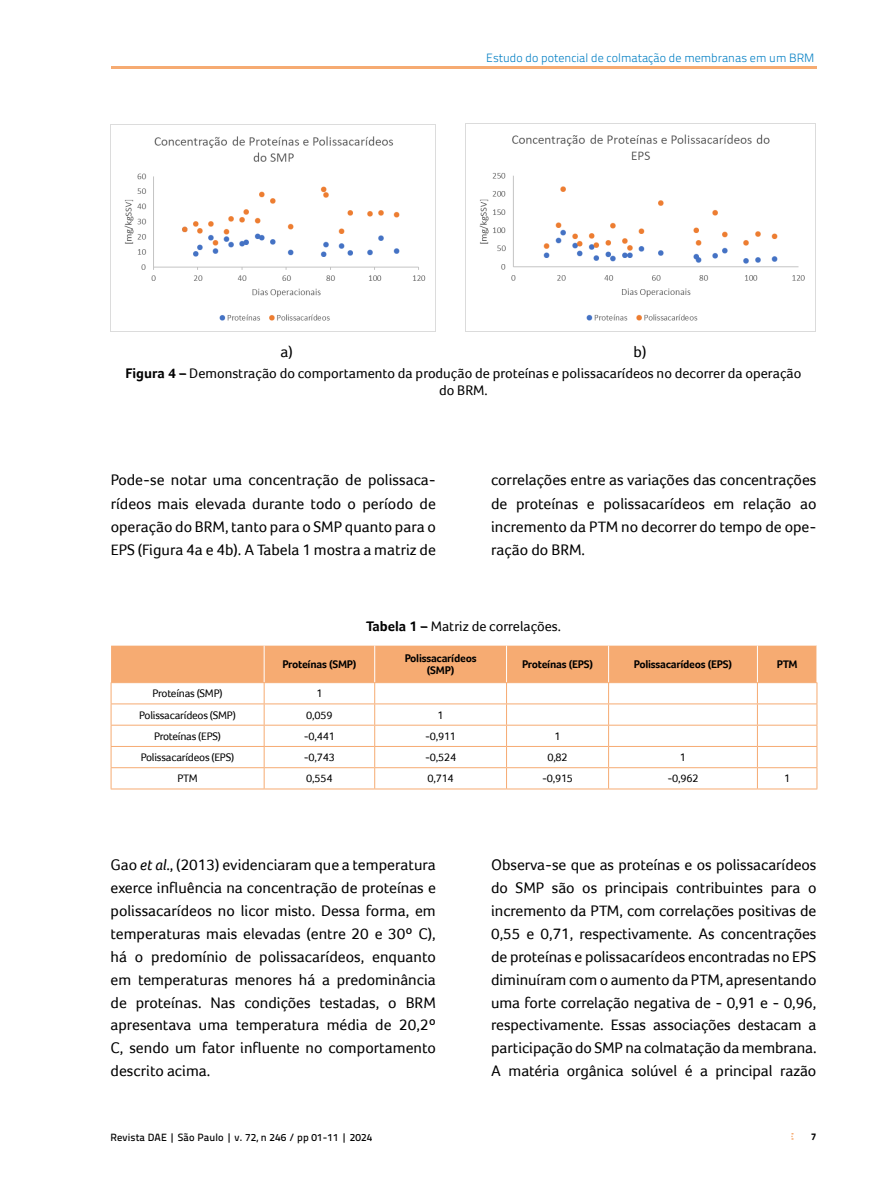
<style>
.page{position:relative;width:893px;height:1191px;background:#fff}
.page>*{position:absolute;margin:0;border:0;box-sizing:border-box;transform-origin:0 0}
.t1{font:15.75px/22.8px "Foco";color:#000;text-align:justify}
.t2{font:14.25px/17.1px "Foco";color:#000;text-align:center}
.t3{font:300 12px "Titillium Text 22 L";color:#007ec3}
.t4{font:11.25px "Foco";letter-spacing:-.02em;color:#000}
.t5{font:700 11.25px/12px "Foco";letter-spacing:-.02em;color:#000;text-align:center}
.t6{font:500 10.5px "Titillium Text 22 L";letter-spacing:.01em;color:#000}
.t7{font:800 9.75px "Titillium Text 22 L";color:#000}
.s1{font-weight:700}
.s2{font-style:italic}
</style>
<div class="page">
<svg style="left:791px;top:1133px;width:2px;height:6px"></svg>
<hr style="left:111px;top:66px;width:705px;height:3px;background:#f6ab72">
<img style="left:111px;top:124px;width:325px;height:207px">
<img style="left:466px;top:124px;width:350px;height:208px">
<hr style="left:111px;top:788px;width:153px;height:1px;background:#f6ab72">
<hr style="left:264px;top:788px;width:111px;height:1px;background:#f6ab72">
<hr style="left:375px;top:788px;width:131px;height:1px;background:#f6ab72">
<hr style="left:506px;top:788px;width:103px;height:1px;background:#f6ab72">
<hr style="left:609px;top:788px;width:148px;height:1px;background:#f6ab72">
<hr style="left:757px;top:788px;width:60px;height:1px;background:#f6ab72">
<svg style="left:111px;top:645px;width:707px;height:143px"></svg>
<p class="t3" style="left:486px;top:49px;width:330px">Estudo do potencial de colmatação de membranas em um BRM</p>
<p class="t1" style="left:280px;top:340px;width:14px">a)</p>
<p class="t1" style="left:634px;top:340px;width:14px">b)</p>
<p class="t2" style="left:126px;top:365px;width:677px"><span class="s1">Figura 4 –</span> Demonstração do comportamento da produção de proteínas e polissacarídeos no decorrer da operação do BRM.</p>
<p class="t1" style="left:111px;top:468px;width:327px;line-height:23.2px">Pode-se notar uma concentração de polissaca&shy;rídeos mais elevada durante todo o período de operação do BRM, tanto para o SMP quanto para o EPS (Figura 4a e 4b). A Tabela 1 mostra a matriz de</p>
<p class="t1" style="left:491px;top:468px;width:327px;line-height:23.2px">correlações entre as variações das concentrações de proteínas e polissacarídeos em relação ao incremento da PTM no decorrer do tempo de ope&shy;ração do BRM.</p>
<p class="t2" style="left:366px;top:617px;width:196px"><span class="s1">Tabela 1 –</span> Matriz de correlações.</p>
<p class="t5" style="left:282px;top:658px;width:76px">Proteínas (SMP)</p>
<p class="t5" style="left:405px;top:652px;width:73px">Polissacarídeos (SMP)</p>
<p class="t5" style="left:522px;top:658px;width:72px">Proteínas (EPS)</p>
<p class="t5" style="left:634px;top:658px;width:100px">Polissacarídeos (EPS)</p>
<p class="t5" style="left:777px;top:658px;width:22px">PTM</p>
<p class="t4" style="left:153px;top:687px;width:72px">Proteínas (SMP)</p>
<p class="t4" style="left:316px;top:687px;width:8px">1</p>
<p class="t4" style="left:139px;top:708px;width:98px">Polissacarídeos (SMP)</p>
<p class="t4" style="left:306px;top:708px;width:28px">0,059</p>
<p class="t4" style="left:437px;top:708px;width:8px">1</p>
<p class="t4" style="left:154px;top:729px;width:68px">Proteínas (EPS)</p>
<p class="t4" style="left:304px;top:729px;width:33px">-0,441</p>
<p class="t4" style="left:425px;top:729px;width:33px">-0,911</p>
<p class="t4" style="left:554px;top:729px;width:8px">1</p>
<p class="t4" style="left:141px;top:751px;width:95px">Polissacarídeos (EPS)</p>
<p class="t4" style="left:304px;top:751px;width:33px">-0,743</p>
<p class="t4" style="left:425px;top:751px;width:33px">-0,524</p>
<p class="t4" style="left:547px;top:751px;width:22px">0,82</p>
<p class="t4" style="left:680px;top:751px;width:8px">1</p>
<p class="t4" style="left:177px;top:772px;width:22px">PTM</p>
<p class="t4" style="left:306px;top:772px;width:28px">0,554</p>
<p class="t4" style="left:427px;top:772px;width:28px">0,714</p>
<p class="t4" style="left:542px;top:772px;width:33px">-0,915</p>
<p class="t4" style="left:667px;top:772px;width:33px">-0,962</p>
<p class="t4" style="left:784px;top:772px;width:8px">1</p>
<p class="t1" style="left:111px;top:853px;width:327px">Gao <span class="s2">et al</span>., (2013) evidenciaram que a temperatura exerce influência na concentração de proteínas e polissacarídeos no licor misto. Dessa forma, em temperaturas mais elevadas (entre 20 e 30º C), há o predomínio de polissacarídeos, enquanto em temperaturas menores há a predominância de proteínas. Nas condições testadas, o BRM apresentava uma temperatura média de 20,2º C, sendo um fator influente no comportamento descrito acima.</p>
<p class="t1" style="left:491px;top:853px;width:327px">Observa-se que as proteínas e os polissacarídeos do SMP são os principais contribuintes para o incremento da PTM, com correlações positivas de 0,55 e 0,71, respectivamente. As concentrações de proteínas e polissacarídeos encontradas no EPS diminuíram com o aumento da PTM, apresentando uma forte correlação negativa de - 0,91 e - 0,96, respectivamente. Essas associações destacam a participação do SMP na colmatação da membrana.<br>A matéria orgânica solúvel é a principal razão</p>
<p class="t6" style="left:111px;top:1129px;width:263px">Revista DAE | São Paulo | v. 72, n 246 / pp 01-11 | 2024</p>
<p class="t7" style="left:811px;top:1129px;width:7px">7</p>
</div>
